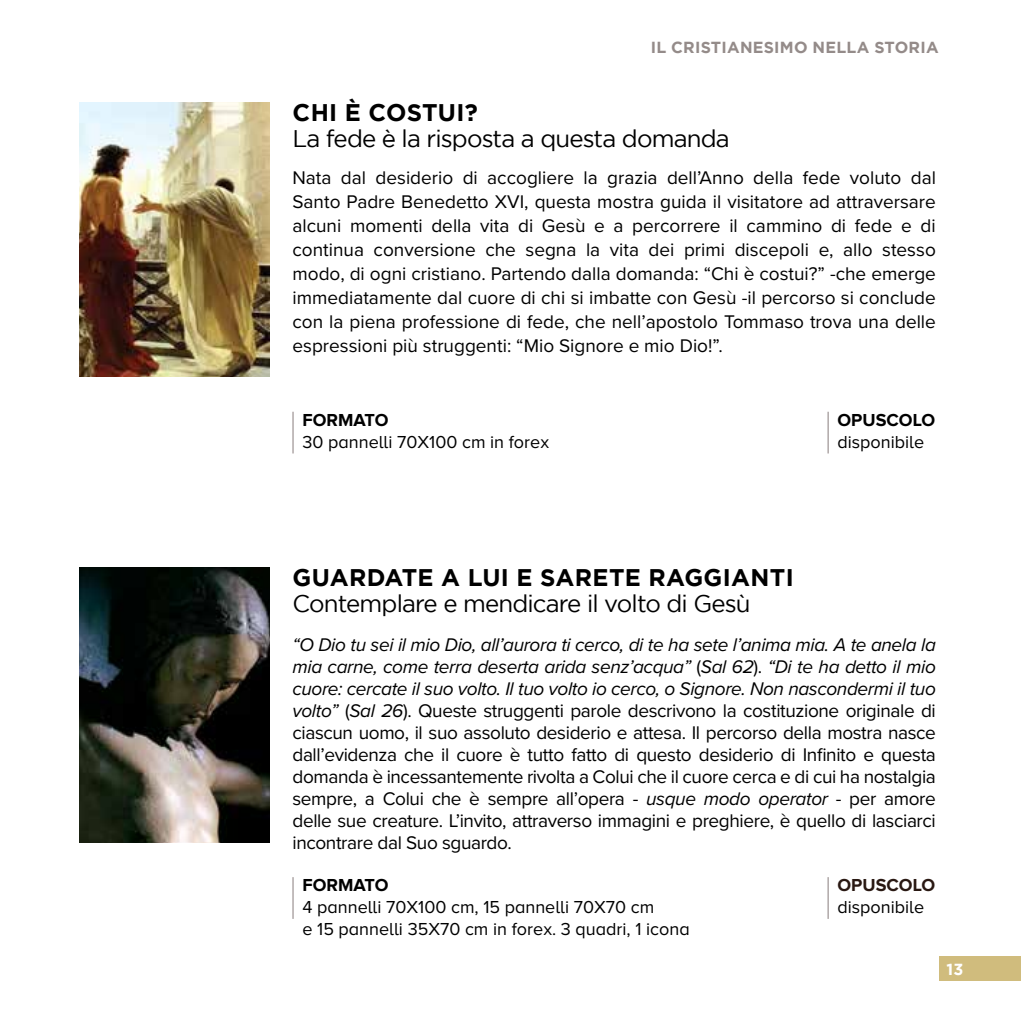
<style>
.page{position:relative;width:1021px;height:1021px;background:#fff}
.page>*{position:absolute;margin:0;border:0;box-sizing:border-box;transform-origin:0 0}
.t1{font:24px "Gotham";letter-spacing:-.035em;color:#000}
.t2{font:700 24px "Gotham";letter-spacing:.015em;color:#000}
.t3{font:19px/22px "Proxima Nova";letter-spacing:-.01em;color:#000;text-align:justify}
.t4{font:18px/21.6px "Proxima Nova A";color:#000}
.t5{font:700 18px "Proxima Nova A";color:#000}
.t6{font:700 18px "Proxima Nova A";color:#291812}
.t7{font:700 16px "Gotham";letter-spacing:.015em;color:#948b89}
.t8{font:700 16px "Gotham";color:#fff}
.s1{font-style:italic}
</style>
<div class="page">
<div style="left:938px;top:956px;width:82px;height:24px;background:#d0bc7d"></div>
<img style="left:79px;top:567px;width:190px;height:275px">
<hr style="left:827px;top:877px;width:1px;height:41px;background:#938988">
<hr style="left:292px;top:877px;width:1px;height:41px;background:#938988">
<img style="left:79px;top:102px;width:190px;height:275px">
<hr style="left:827px;top:412px;width:1px;height:41px;background:#938988">
<hr style="left:292px;top:412px;width:1px;height:41px;background:#938988">
<p class="t7" style="left:650px;top:38px;width:289px">IL CRISTIANESIMO NELLA STORIA</p>
<p class="t2" style="left:292px;top:99px;width:187px">CHI È COSTUI?</p>
<p class="t1" style="left:292px;top:125px;width:439px">La fede è la risposta a questa domanda</p>
<p class="t3" style="left:292px;top:165px;width:645px;line-height:24px">Nata dal desiderio di accogliere la grazia dell’Anno della fede voluto dal Santo Padre Benedetto XVI, questa mostra guida il visitatore ad attraversare alcuni momenti della vita di Gesù e a percorrere il cammino di fede e di continua conversione che segna la vita dei primi discepoli e, allo stesso modo, di ogni cristiano. Partendo dalla domanda: “Chi è costui?” -che emerge immediatamente dal cuore di chi si imbatte con Gesù -il percorso si conclude con la piena professione di fede, che nell’apostolo Tommaso trova una delle espressioni più struggenti: “Mio Signore e mio Dio!”.</p>
<p class="t5" style="left:302px;top:410px;width:87px">FORMATO</p>
<p class="t4" style="left:302px;top:430px;width:248px">30 pannelli 70X100 cm in forex</p>
<p class="t5" style="left:837px;top:410px;width:99px">OPUSCOLO</p>
<p class="t4" style="left:837px;top:430px;width:88px">disponibile</p>
<p class="t2" style="left:292px;top:564px;width:502px">GUARDATE A LUI E SARETE RAGGIANTI</p>
<p class="t1" style="left:292px;top:590px;width:460px">Contemplare e mendicare il volto di Gesù</p>
<p class="t3" style="left:292px;top:633px;width:645px"><span class="s1">“O Dio tu sei il mio Dio, all’aurora ti cerco, di te ha sete l’anima mia. A te anela la mia carne, come terra deserta arida senz’acqua”</span> (<span class="s1">Sal 62</span>). <span class="s1">“Di te ha detto il mio cuore: cercate il suo volto. Il tuo volto io cerco, o Signore. Non nascondermi il tuo volto”</span> (<span class="s1">Sal 26</span>). Queste struggenti parole descrivono la costituzione originale di ciascun uomo, il suo assoluto desiderio e attesa. Il percorso della mostra nasce dall’evidenza che il cuore è tutto fatto di questo desiderio di Infinito e questa domanda è incessantemente rivolta a Colui che il cuore cerca e di cui ha nostalgia sempre, a Colui che è sempre all’opera - <span class="s1">usque modo operator</span> - per amore delle sue creature. L’invito, attraverso immagini e preghiere, è quello di lasciarci incontrare dal Suo sguardo.</p>
<p class="t5" style="left:302px;top:875px;width:87px">FORMATO</p>
<p class="t4" style="left:302px;top:896px;width:389px">4 pannelli 70X100 cm, 15 pannelli 70X70 cm<br>e 15 pannelli 35X70 cm in forex. 3 quadri, 1 icona</p>
<p class="t6" style="left:837px;top:875px;width:99px">OPUSCOLO</p>
<p class="t4" style="left:837px;top:896px;width:88px">disponibile</p>
<p class="t8" style="left:946px;top:960px;width:18px">13</p>
</div>
